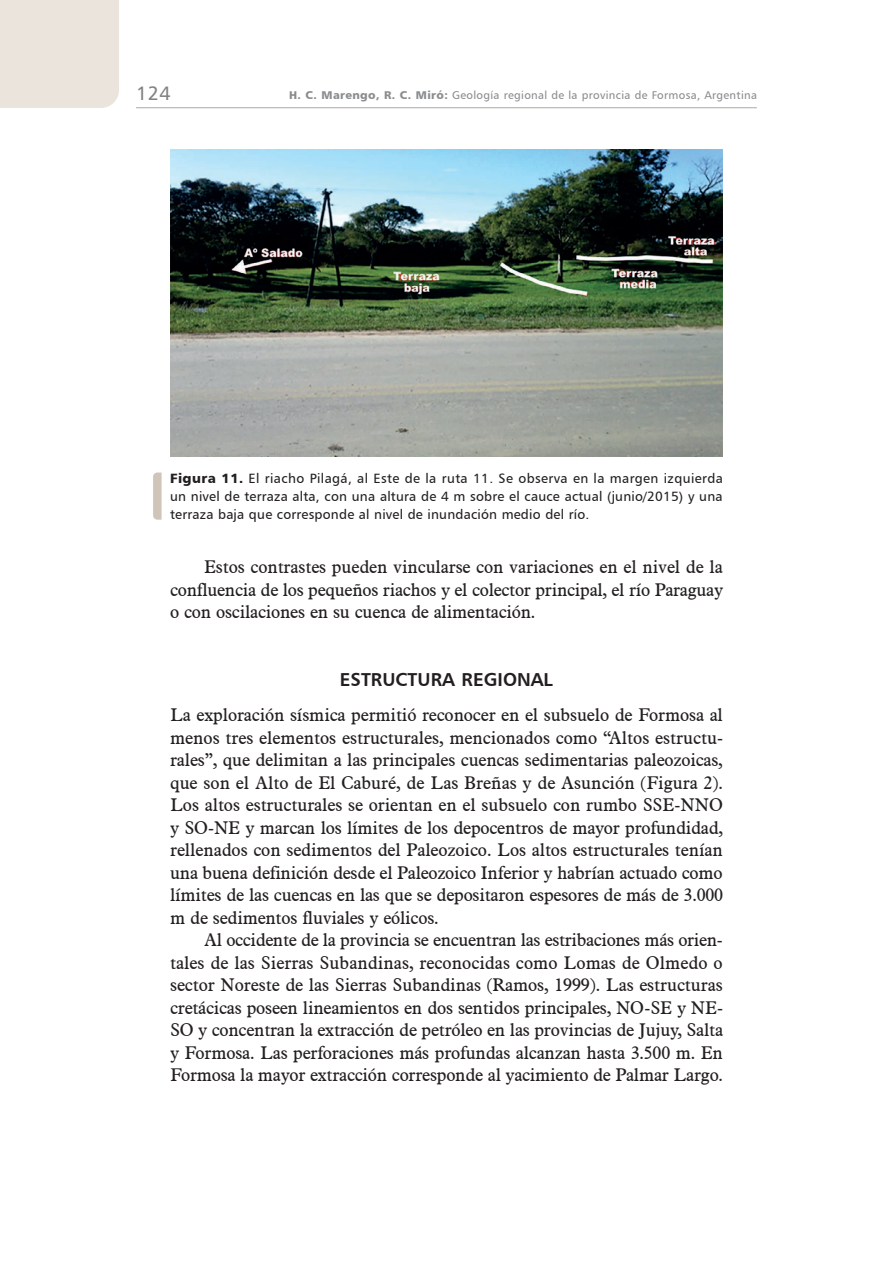
<style>
.page{position:relative;width:893px;height:1263px;background:#fff}
.page>*{position:absolute;margin:0;border:0;box-sizing:border-box;transform-origin:0 0}
.t1{font:19.5px "Humanist 777 BT Roman B";color:#808285}
.t2{font:18.75px "Humanist 777 BT Bold B";color:#231f20}
.t3{font:18px/22.5px "Aldine 721 BT";letter-spacing:-.015em;color:#231f20;text-align:justify}
.t4{font:13.5px/18px "Humanist 777 BT Roman B";letter-spacing:.015em;color:#231f20;text-align:justify}
.t5{font:11.25px "Humanist 777 BT Roman B";letter-spacing:.03em;color:#8a8c8f}
.s1{font-family:"Humanist 777 BT Black B"}
</style>
<div class="page">
<hr style="left:136px;top:107px;width:621px;height:1px;background:#a8a9ad">
<div style="left:0;top:0;width:119px;height:108px;background:#ebe4dc"></div>
<img style="left:170px;top:149px;width:553px;height:308px">
<svg style="left:153px;top:472px;width:9px;height:48px"></svg>
<p class="t1" style="left:136px;top:81px;width:36px">124</p>
<p class="t5" style="left:289px;top:88px;width:469px"><span class="s1">H. C. Marengo, R. C. Miró:</span> Geología regional de la provincia de Formosa, Argentina</p>
<p class="t4" style="left:170px;top:469px;width:554px"><span class="s1">Figura 11.</span> El riacho Pilagá, al Este de la ruta 11. Se observa en la margen izquierda un nivel de terraza alta, con una altura de 4 m sobre el cauce actual (junio/2015) y una terraza baja que corresponde al nivel de inundación medio del río.</p>
<p class="t3" style="left:170px;top:556px;width:554px;text-indent:34px">Estos contrastes pueden vincularse con variaciones en el nivel de la confluencia de los pequeños riachos y el colector principal, el río Paraguay o con oscilaciones en su cuenca de alimentación.</p>
<p class="t2" style="left:340px;top:667px;width:215px">ESTRUCTURA REGIONAL</p>
<p class="t3" style="left:170px;top:703px;width:554px">La exploración sísmica permitió reconocer en el subsuelo de Formosa al menos tres elementos estructurales, mencionados como “Altos estructu&shy;rales”, que delimitan a las principales cuencas sedimentarias paleozoicas, que son el Alto de El Caburé, de Las Breñas y de Asunción (Figura 2).<br>Los altos estructurales se orientan en el subsuelo con rumbo SSE-NNO y SO-NE y marcan los límites de los depocentros de mayor profundidad, rellenados con sedimentos del Paleozoico. Los altos estructurales tenían una buena definición desde el Paleozoico Inferior y habrían actuado como límites de las cuencas en las que se depositaron espesores de más de 3.000 m de sedimentos fluviales y eólicos.</p>
<p class="t3" style="left:170px;top:928px;width:554px;text-indent:34px">Al occidente de la provincia se encuentran las estribaciones más orien&shy;tales de las Sierras Subandinas, reconocidas como Lomas de Olmedo o sector Noreste de las Sierras Subandinas (Ramos, 1999). Las estructuras cretácicas poseen lineamientos en dos sentidos principales, NO-SE y NE-SO y concentran la extracción de petróleo en las provincias de Jujuy, Salta y Formosa. Las perforaciones más profundas alcanzan hasta 3.500 m. En Formosa la mayor extracción corresponde al yacimiento de Palmar Largo.</p>
</div>
